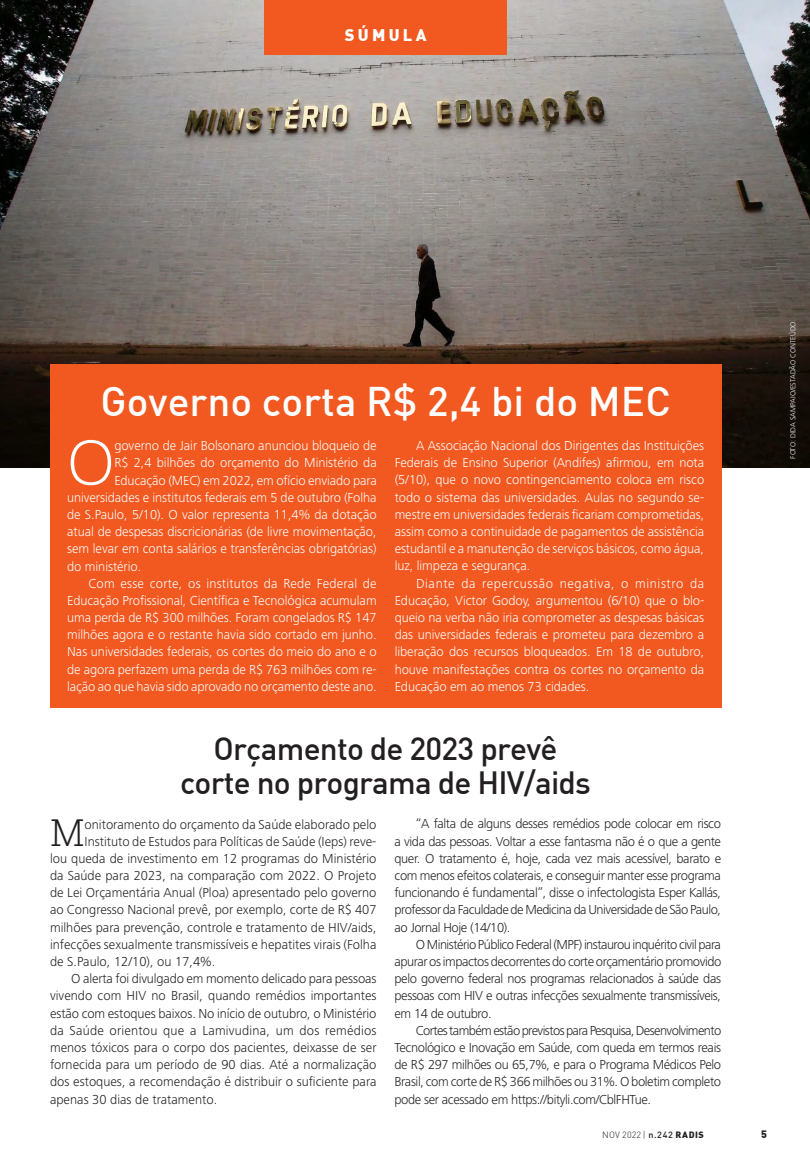
<style>
.page{position:relative;width:810px;height:1176px;background:#fff}
.page>*{position:absolute;margin:0;border:0;box-sizing:border-box;transform-origin:0 0}
.t1{font:300 62.55px "Caecilia LT Std";color:#fff}
.t2{font:500 40.5px "DIN";color:#fff}
.t3{font:300 38.1px "Caecilia LT Std";color:#231f20}
.t4{font:500 31.5px/34.3px "DIN";letter-spacing:-.025em;color:#231f20;text-align:center}
.t5{font:900 16.5px "DIN";letter-spacing:.2em;color:#fff}
.t6{font:300 13.5px/17.2px "Frutiger Next LT";color:#231f20;text-align:justify}
.t7{font:300 13.5px/17.2px "Frutiger Next LT";letter-spacing:-.005em;color:#fff;text-align:justify}
.t8{font:300 13.5px "Frutiger Next LT";letter-spacing:.015em;color:#fff}
.t9{font:900 10.5px "DIN";color:#231f20}
.t10{font:300 9px "DIN";letter-spacing:.02em;color:#231f20}
.t11{font:300 7.5px "Frutiger Next LT";color:#fff}
.s1{font-weight:500}
.s2{font-weight:900}
</style>
<div class="page">
<img style="left:0;top:0;width:809px;height:467px">
<div style="left:50px;top:364px;width:670px;height:344px;background:#f15921"></div>
<div style="left:264px;top:0;width:242px;height:54px;background:#f15921"></div>
<svg style="left:805px;top:0;width:5px;height:4px"></svg>
<p class="t5" style="left:344px;top:24px;width:83px">SÚMULA</p>
<h2 class="t2" style="left:100px;top:375px;width:571px">Governo corta R$ 2,4 bi do MEC</h2>
<h1 class="t1" style="left:67px;top:427px;width:49px">O</h1>
<p class="t7" style="left:114px;top:437px;width:264px">governo de Jair Bolsonaro anunciou bloqueio de</p>
<p class="t7" style="left:394px;top:437px;width:311px;text-indent:21px">A Associação Nacional dos Dirigentes das Instituições Federais de Ensino Superior (Andifes) afirmou, em nota (5/10), que o novo contingenciamento coloca em risco todo o sistema das universidades. Aulas no segundo se&shy;mestre em universidades federais ficariam comprometidas, assim como a continuidade de pagamentos de assistência estudantil e a manutenção de serviços básicos, como água, luz, limpeza e segurança.</p>
<p class="t7" style="left:394px;top:574px;width:311px;text-indent:21px">Diante da repercussão negativa, o ministro da Educação, Victor Godoy, argumentou (6/10) que o blo&shy;queio na verba não iria comprometer as despesas básicas das universidades federais e prometeu para dezembro a liberação dos recursos bloqueados. Em 18 de outubro, houve manifestações contra os cortes no orçamento da Educação em ao menos 73 cidades.</p>
<p class="t7" style="left:114px;top:454px;width:264px">R$ 2,4 bilhões do orçamento do Ministério da</p>
<p class="t7" style="left:114px;top:471px;width:264px">Educação (MEC) em 2022, em ofício enviado para</p>
<p class="t7" style="left:67px;top:488px;width:311px">universidades e institutos federais em 5 de outubro (Folha</p>
<p class="t7" style="left:67px;top:505px;width:311px">de S.Paulo, 5/10). O valor representa 11,4% da dotação</p>
<p class="t7" style="left:67px;top:523px;width:311px">atual de despesas discricionárias (de livre movimentação,</p>
<p class="t7" style="left:67px;top:540px;width:311px">sem levar em conta salários e transferências obrigatórias)</p>
<p class="t7" style="left:67px;top:557px;width:76px">do ministério.</p>
<p class="t8" style="left:88px;top:575px;width:289px">Com esse corte, os institutos da Rede Federal de</p>
<p class="t7" style="left:67px;top:591px;width:311px">Educação Profissional, Científica e Tecnológica acumulam</p>
<p class="t7" style="left:67px;top:609px;width:311px">uma perda de R$ 300 milhões. Foram congelados R$ 147</p>
<p class="t7" style="left:67px;top:626px;width:311px">milhões agora e o restante havia sido cortado em junho.</p>
<p class="t7" style="left:67px;top:643px;width:311px">Nas universidades federais, os cortes do meio do ano e o</p>
<p class="t7" style="left:67px;top:660px;width:311px">de agora perfazem uma perda de R$ 763 milhões com re-</p>
<p class="t7" style="left:67px;top:677px;width:311px">lação ao que havia sido aprovado no orçamento deste ano.</p>
<h3 class="t4" style="left:180px;top:730px;width:412px">Orçamento de 2023 prevê corte no programa de HIV/aids</h3>
<h3 class="t3" style="left:50px;top:810px;width:36px">M</h3>
<p class="t6" style="left:84px;top:815px;width:293px">onitoramento do orçamento da Saúde elaborado pelo</p>
<p class="t6" style="left:84px;top:832px;width:293px">Instituto de Estudos para Políticas de Saúde (Ieps) reve-</p>
<p class="t6" style="left:50px;top:849px;width:328px">lou queda de investimento em 12 programas do Ministério</p>
<p class="t6" style="left:50px;top:866px;width:328px">da Saúde para 2023, na comparação com 2022. O Projeto</p>
<p class="t6" style="left:50px;top:884px;width:328px">de Lei Orçamentária Anual (Ploa) apresentado pelo governo</p>
<p class="t6" style="left:50px;top:901px;width:328px">ao Congresso Nacional prevê, por exemplo, corte de R$ 407</p>
<p class="t6" style="left:50px;top:918px;width:328px">milhões para prevenção, controle e tratamento de HIV/aids,</p>
<p class="t6" style="left:50px;top:935px;width:328px">infecções sexualmente transmissíveis e hepatites virais (Folha</p>
<p class="t6" style="left:50px;top:952px;width:167px">de S.Paulo, 12/10), ou 17,4%.</p>
<p class="t6" style="left:71px;top:970px;width:306px">O alerta foi divulgado em momento delicado para pessoas</p>
<p class="t6" style="left:50px;top:987px;width:328px">vivendo com HIV no Brasil, quando remédios importantes</p>
<p class="t6" style="left:50px;top:1004px;width:328px">estão com estoques baixos. No início de outubro, o Ministério</p>
<p class="t6" style="left:50px;top:1021px;width:328px">da Saúde orientou que a Lamivudina, um dos remédios</p>
<p class="t6" style="left:50px;top:1038px;width:328px">menos tóxicos para o corpo dos pacientes, deixasse de ser</p>
<p class="t6" style="left:50px;top:1055px;width:328px">fornecida para um período de 90 dias. Até a normalização</p>
<p class="t6" style="left:50px;top:1073px;width:328px">dos estoques, a recomendação é distribuir o suficiente para</p>
<p class="t6" style="left:50px;top:1090px;width:169px">apenas 30 dias de tratamento.</p>
<p class="t6" style="left:394px;top:815px;width:328px;text-indent:21px">“A falta de alguns desses remédios pode colocar em risco a vida das pessoas. Voltar a esse fantasma não é o que a gente quer. O tratamento é, hoje, cada vez mais acessível, barato e com menos efeitos colaterais, e conseguir manter esse programa funcionando é fundamental”, disse o infectologista Esper Kallás, professor da Faculdade de Medicina da Universidade de São Paulo, ao Jornal Hoje (14/10).</p>
<p class="t6" style="left:394px;top:935px;width:328px;text-indent:21px">O Ministério Público Federal (MPF) instaurou inquérito civil para apurar os impactos decorrentes do corte orçamentário promovido pelo governo federal nos programas relacionados à saúde das pessoas com HIV e outras infecções sexualmente transmissíveis, em 14 de outubro.</p>
<p class="t6" style="left:394px;top:1021px;width:328px;text-indent:21px">Cortes também estão previstos para Pesquisa, Desenvolvimento Tecnológico e Inovação em Saúde, com queda em termos reais de R$ 297 milhões ou 65,7%, e para o Programa Médicos Pelo Brasil, com corte de R$ 366 milhões ou 31%. O boletim completo pode ser acessado em https://bityli.com/CblFHTue.</p>
<p class="t10" style="left:601px;top:1128px;width:103px">NOV 2022 | <span class="s1">n.242</span> <span class="s2">RADIS</span></p>
<p class="t9" style="left:760px;top:1126px;width:7px">5</p>
<p class="t11" style="left:788px;top:458px;width:139px;rotate:-90deg">FOTO: DIDA SAMPAIO/ESTADÃO CONTEÚDO</p>
</div>
